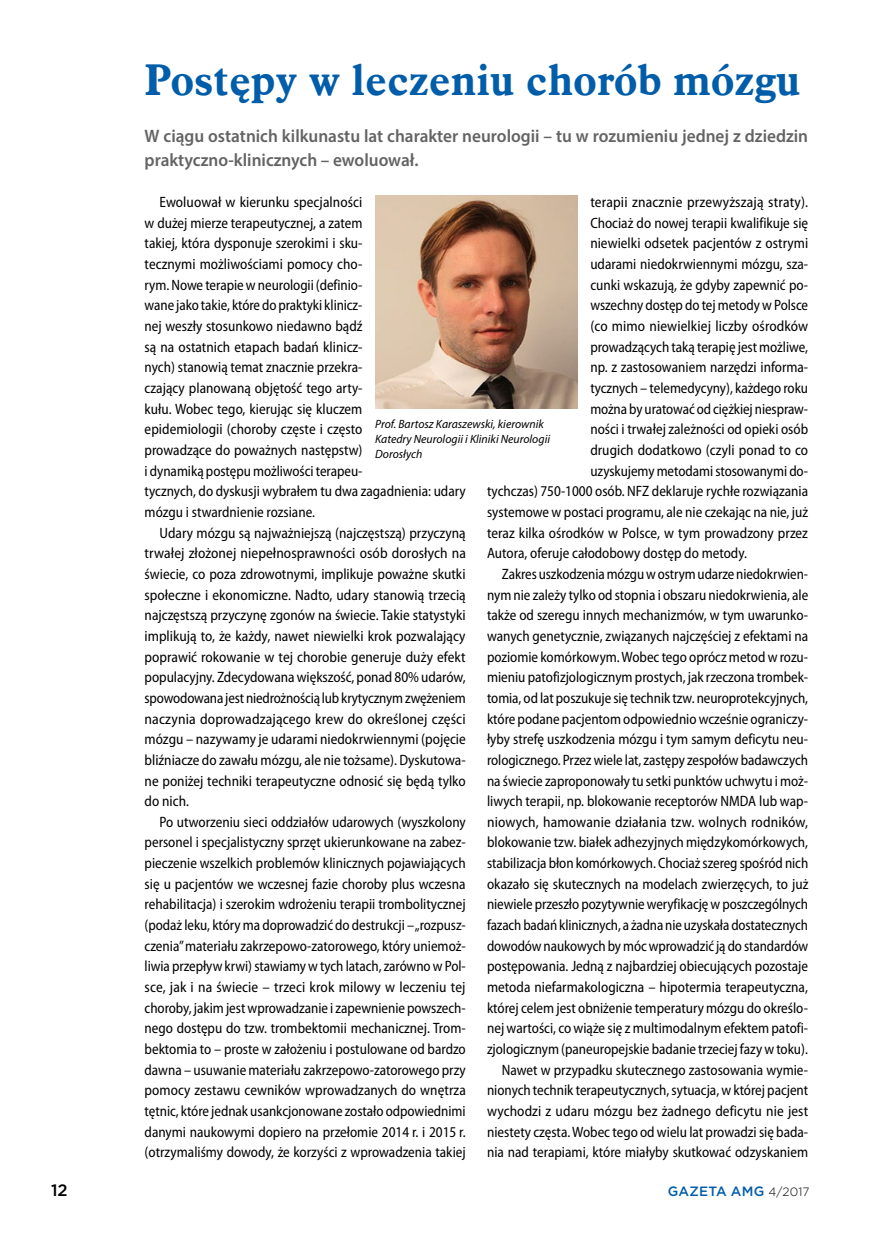
<style>
.page{position:relative;width:872px;height:1234px;background:#fff}
.page>*{position:absolute;margin:0;border:0;box-sizing:border-box;transform-origin:0 0}
.t1{font:700 43.5px "Aldine 721 EU";letter-spacing:.005em;color:#005da9}
.t2{font:600 18px/24px "Myriad Pro";color:#646363;scale:.96 1}
.t3{font:500 16.5px "Gotham";color:#000}
.t4{font:semi-condensed 15px/20.7px "Myriad Pro";color:#000;text-align:justify;scale:.96 1}
.t5{font:semi-condensed 15px/20.7px "Myriad Pro";color:#000}
.t6{font:semi-condensed 15px "Myriad Pro";color:#000;scale:.95 1}
.t7{font:semi-condensed 15px "Myriad Pro";color:#000;scale:.94 1}
.t8{font:500 13.5px "Gotham";letter-spacing:.015em;color:#005da9}
.t9{font:italic 12px/15px "Myriad Pro";color:#000}
.s1{font-weight:300;font-size:12px;color:#000}
</style>
<div class="page">
<img style="left:375px;top:196px;width:202px;height:212px">
<h1 class="t1" style="left:145px;top:53px;width:657px">Postępy w leczeniu chorób mózgu</h1>
<p class="t2" style="left:145px;top:123px;width:692px">W ciągu ostatnich kilkunastu lat charakter neurologii – tu w rozumieniu jednej z dziedzin praktyczno-klinicznych – ewoluował.</p>
<p class="t5" style="left:145px;top:191px;width:323px;text-indent:15px">Ewoluował w kierunku specjalności<br>w dużej mierze terapeutycznej, a zatem<br>takiej, która dysponuje szerokimi i sku-<br>tecznymi możliwościami pomocy cho-<br>rym. Nowe terapie w neurologii (definio-<br>wane jako takie, które do praktyki klinicz-<br>nej weszły stosunkowo niedawno bądź<br>są na ostatnich etapach badań klinicz-<br>nych) stanowią temat znacznie przekra-<br>czający planowaną objętość tego arty-<br>kułu. Wobec tego, kierując się kluczem<br>epidemiologii (choroby częste i często<br>prowadzące do poważnych następstw)<br>i dynamiką postępu możliwości terapeu-<br>tycznych, do dyskusji wybrałem tu dwa zagadnienia: udary mózgu i stwardnienie rozsiane.</p>
<p class="t5" style="left:145px;top:522px;width:323px;text-align:justify;text-indent:15px">Udary mózgu są najważniejszą (najczęstszą) przyczyną trwałej złożonej niepełnosprawności osób dorosłych na świecie, co poza zdrowotnymi, implikuje poważne skutki społeczne i ekonomiczne. Nadto, udary stanowią trzecią najczęstszą przyczynę zgonów na świecie. Takie statystyki implikują to, że każdy, nawet niewielki krok pozwalający poprawić rokowanie w tej chorobie generuje duży efekt populacyjny. Zdecydowana większość, ponad 80% udarów, spowodowana jest niedrożnością lub krytycznym zwężeniem naczynia doprowadzającego krew do określonej części mózgu – nazywamy je udarami niedokrwiennymi (pojęcie bliźniacze do zawału mózgu, ale nie tożsame). Dyskutowa&shy;ne poniżej techniki terapeutyczne odnosić się będą tylko do nich.</p>
<p class="t4" style="left:145px;top:811px;width:336px;text-indent:15px">Po utworzeniu sieci oddziałów udarowych (wyszkolony personel i specjalistyczny sprzęt ukierunkowane na zabez&shy;pieczenie wszelkich problemów klinicznych pojawiających się u pacjentów we wczesnej fazie choroby plus wczesna rehabilitacja) i szerokim wdrożeniu terapii trombolitycznej (podaż leku, który ma doprowadzić do destrukcji – „rozpusz&shy;czenia” materiału zakrzepowo-zatorowego, który uniemoż&shy;liwia przepływ krwi) stawiamy w tych latach, zarówno w Pol&shy;sce, jak i na świecie – trzeci krok milowy w leczeniu tej choroby, jakim jest wprowadzanie i zapewnienie powszech&shy;nego dostępu do tzw. trombektomii mechanicznej. Trom&shy;bektomia to – proste w założeniu i postulowane od bardzo dawna – usuwanie materiału zakrzepowo-zatorowego przy pomocy zestawu cewników wprowadzanych do wnętrza tętnic, które jednak usankcjonowane zostało odpowiednimi danymi naukowymi dopiero na przełomie 2014 r. i 2015 r. (otrzymaliśmy dowody, że korzyści z wprowadzenia takiej</p>
<p class="t5" style="left:590px;top:191px;width:219px">terapii znacznie przewyższają straty).</p>
<p class="t4" style="left:590px;top:212px;width:228px">Chociaż do nowej terapii kwalifikuje się</p>
<p class="t5" style="left:590px;top:233px;width:219px">niewielki odsetek pacjentów z ostrymi</p>
<p class="t4" style="left:590px;top:253px;width:228px">udarami niedokrwiennymi mózgu, sza-</p>
<p class="t4" style="left:590px;top:274px;width:228px">cunki wskazują, że gdyby zapewnić po-</p>
<p class="t6" style="left:590px;top:296px;width:231px">wszechny dostęp do tej metody w Polsce</p>
<p class="t5" style="left:590px;top:315px;width:219px">(co mimo niewielkiej liczby ośrodków</p>
<p class="t6" style="left:590px;top:337px;width:231px">prowadzących taką terapię jest możliwe,</p>
<p class="t4" style="left:590px;top:356px;width:228px">np. z zastosowaniem narzędzi informa-</p>
<p class="t6" style="left:590px;top:378px;width:231px">tycznych – telemedycyny), każdego roku</p>
<p class="t6" style="left:590px;top:399px;width:231px">można by uratować od ciężkiej niespraw-</p>
<p class="t4" style="left:590px;top:418px;width:228px">ności i trwałej zależności od opieki osób</p>
<p class="t5" style="left:590px;top:439px;width:219px">drugich dodatkowo (czyli ponad to co</p>
<p class="t6" style="left:590px;top:461px;width:231px">uzyskujemy metodami stosowanymi do-</p>
<p class="t4" style="left:487px;top:480px;width:336px">tychczas) 750-1000 osób. NFZ deklaruje rychłe rozwiązania</p>
<p class="t4" style="left:487px;top:501px;width:336px">systemowe w postaci programu, ale nie czekając na nie, już</p>
<p class="t5" style="left:487px;top:522px;width:322px">teraz kilka ośrodków w Polsce, w tym prowadzony przez</p>
<p class="t4" style="left:487px;top:542px;width:272px">Autora, oferuje całodobowy dostęp do metody.</p>
<p class="t6" style="left:502px;top:564px;width:324px">Zakres uszkodzenia mózgu w ostrym udarze niedokrwien-</p>
<p class="t4" style="left:487px;top:584px;width:336px">nym nie zależy tylko od stopnia i obszaru niedokrwienia, ale</p>
<p class="t4" style="left:487px;top:604px;width:336px">także od szeregu innych mechanizmów, w tym uwarunko-</p>
<p class="t4" style="left:487px;top:625px;width:336px">wanych genetycznie, związanych najczęściej z efektami na</p>
<p class="t4" style="left:487px;top:645px;width:336px">poziomie komórkowym. Wobec tego oprócz metod w rozu-</p>
<p class="t4" style="left:487px;top:666px;width:336px">mieniu patofizjologicznym prostych, jak rzeczona trombek-</p>
<p class="t6" style="left:487px;top:688px;width:339px">tomia, od lat poszukuje się technik tzw. neuroprotekcyjnych,</p>
<p class="t4" style="left:487px;top:707px;width:336px">które podane pacjentom odpowiednio wcześnie ograniczy-</p>
<p class="t4" style="left:487px;top:728px;width:336px">łyby strefę uszkodzenia mózgu i tym samym deficytu neu-</p>
<p class="t6" style="left:487px;top:750px;width:339px">rologicznego. Przez wiele lat, zastępy zespołów badawczych</p>
<p class="t6" style="left:487px;top:771px;width:339px">na świecie zaproponowały tu setki punktów uchwytu i moż-</p>
<p class="t4" style="left:487px;top:790px;width:336px">liwych terapii, np. blokowanie receptorów NMDA lub wap-</p>
<p class="t5" style="left:487px;top:811px;width:322px">niowych, hamowanie działania tzw. wolnych rodników,</p>
<p class="t4" style="left:487px;top:831px;width:336px">blokowanie tzw. białek adhezyjnych międzykomórkowych,</p>
<p class="t6" style="left:487px;top:853px;width:340px">stabilizacja błon komórkowych. Chociaż szereg spośród nich</p>
<p class="t4" style="left:487px;top:873px;width:336px">okazało się skutecznych na modelach zwierzęcych, to już</p>
<p class="t6" style="left:487px;top:895px;width:339px">niewiele przeszło pozytywnie weryfikację w poszczególnych</p>
<p class="t7" style="left:487px;top:915px;width:343px">fazach badań klinicznych, a żadna nie uzyskała dostatecznych</p>
<p class="t6" style="left:487px;top:936px;width:340px">dowodów naukowych by móc wprowadzić ją do standardów</p>
<p class="t4" style="left:487px;top:955px;width:336px">postępowania. Jedną z najbardziej obiecujących pozostaje</p>
<p class="t4" style="left:487px;top:976px;width:336px">metoda niefarmakologiczna – hipotermia terapeutyczna,</p>
<p class="t4" style="left:487px;top:996px;width:336px">której celem jest obniżenie temperatury mózgu do określo-</p>
<p class="t4" style="left:487px;top:1017px;width:336px">nej wartości, co wiąże się z multimodalnym efektem patofi-</p>
<p class="t6" style="left:487px;top:1039px;width:339px">zjologicznym (paneuropejskie badanie trzeciej fazy w toku).</p>
<p class="t4" style="left:502px;top:1058px;width:320px">Nawet w przypadku skutecznego zastosowania wymie-</p>
<p class="t4" style="left:487px;top:1079px;width:336px">nionych technik terapeutycznych, sytuacja, w której pacjent</p>
<p class="t5" style="left:487px;top:1100px;width:323px">wychodzi z udaru mózgu bez żadnego deficytu nie jest</p>
<p class="t4" style="left:487px;top:1120px;width:336px">niestety częsta. Wobec tego od wielu lat prowadzi się bada-</p>
<p class="t4" style="left:487px;top:1141px;width:336px">nia nad terapiami, które miałyby skutkować odzyskaniem</p>
<p class="t9" style="left:375px;top:416px;width:176px">Prof. Bartosz Karaszewski, kierownik<br>Katedry Neurologii i Kliniki Neurologii<br>Dorosłych</p>
<p class="t3" style="left:51px;top:1179px;width:18px">12</p>
<p class="t8" style="left:668px;top:1182px;width:143px">GAZETA AMG <span class="s1">4/2017</span></p>
</div>
